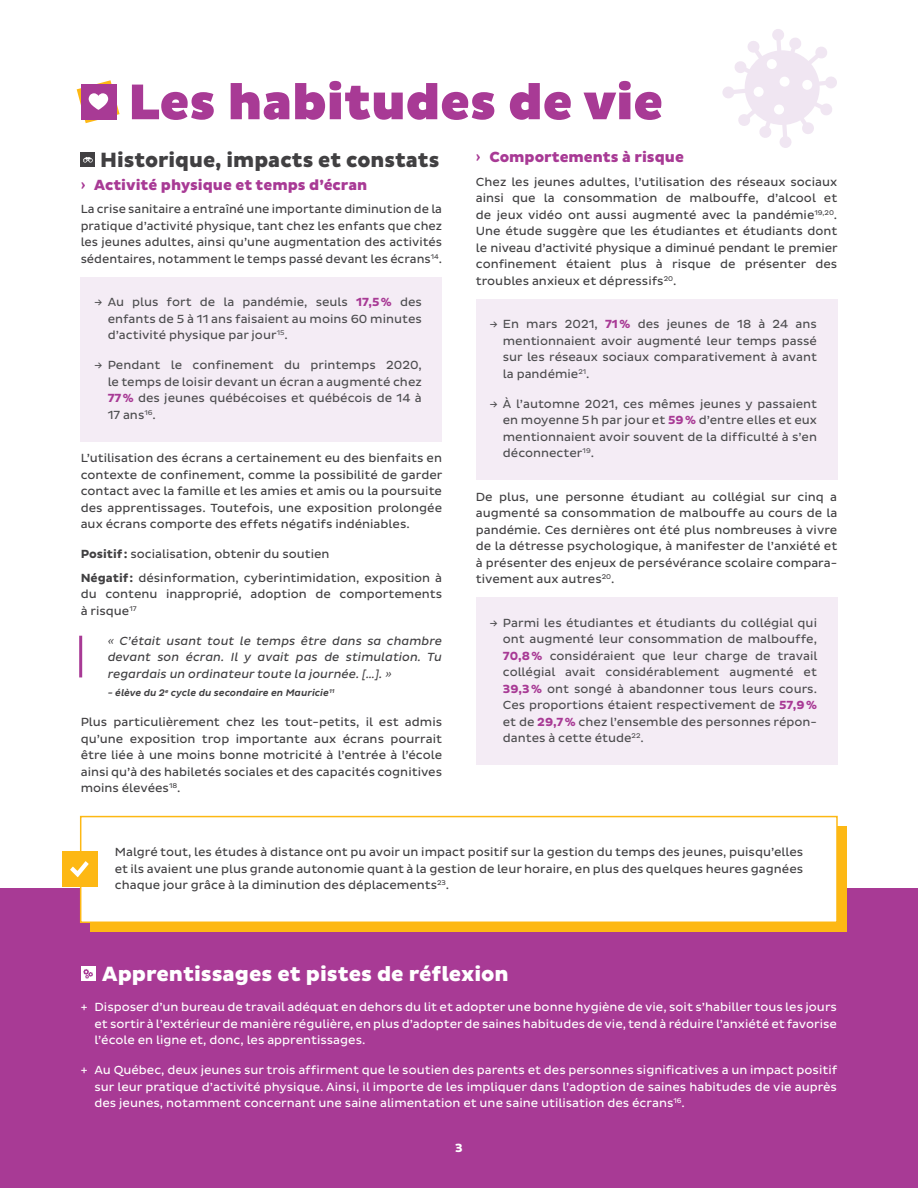
<style>
.page{position:relative;width:918px;height:1188px;background:#fff}
.page>*{position:absolute;margin:0;border:0;box-sizing:border-box;transform-origin:0 0}
.t1{font:900 51px "Pluto Sans";color:#a83a95}
.t2{font:800 21px "Pluto Sans";color:#fff}
.t3{font:800 21px "Pluto Sans";color:#414042}
.t4{font:800 15px "Pluto Sans";color:#a83a95}
.t5{font:700 12.15px "Pluto Sans";color:#fff}
.t6{font:12px/16.5px "Pluto Sans";color:#414042;text-align:justify}
.t7{font:12px/16.5px "Pluto Sans";color:#4d4d4f;text-align:justify}
.t8{font:12px/16.5px "Pluto Sans";color:#fff;text-align:justify}
.t9{font:italic 12px/16.5px "Pluto Sans";color:#414042;text-align:justify}
.t10{font:italic 500 9.75px "Pluto Sans";color:#414042}
.s1{font-weight:700}
.s2{font-weight:700;color:#a83a95}
</style>
<div class="page">
<div style="left:0;top:889px;width:918px;height:299px;background:#a83a95"></div>
<div style="left:91px;top:826px;width:756px;height:106px;background:#fdb814"></div>
<div style="left:80px;top:816px;width:758px;height:107px;background:#fff;border:2px solid #fdb814"></div>
<svg style="left:77px;top:80px;width:43px;height:43px"></svg>
<div style="left:81px;top:967px;width:14px;height:14px;background:#fff"></div>
<svg style="left:83px;top:969px;width:10px;height:10px"></svg>
<div style="left:81px;top:277px;width:361px;height:86px;background:#f4ecf5"></div>
<div style="left:81px;top:340px;width:361px;height:102px;background:#f4ecf5"></div>
<hr style="left:79px;top:636px;width:3px;height:41px;background:#a83a95">
<div style="left:81px;top:153px;width:14px;height:14px;background:#414042"></div>
<svg style="left:83px;top:157px;width:10px;height:6px"></svg>
<div style="left:476px;top:299px;width:361px;height:102px;background:#f4ecf5"></div>
<div style="left:476px;top:378px;width:361px;height:102px;background:#f4ecf5"></div>
<div style="left:476px;top:597px;width:361px;height:168px;background:#f4ecf5"></div>
<div style="left:62px;top:852px;width:35px;height:35px;background:#fdb814"></div>
<svg style="left:70px;top:861px;width:19px;height:16px"></svg>
<svg style="left:722px;top:29px;width:115px;height:119px"></svg>
<h1 class="t1" style="left:128px;top:72px;width:536px">Les habitudes de vie</h1>
<h2 class="t3" style="left:100px;top:148px;width:341px">Historique, impacts et constats</h2>
<p class="t4" style="left:81px;top:176px;width:288px"><span class="s1">›</span> Activité physique et temps d’écran</p>
<p class="t6" style="left:81px;top:201px;width:363px">La crise sanitaire a entraîné une importante diminution de la pratique d’activité physique, tant chez les enfants que chez les jeunes adultes, ainsi qu’une augmentation des activités sédentaires, notamment le temps passé devant les écrans<sup>14</sup>.</p>
<p class="t7" style="left:108px;top:294px;width:316px;text-indent:-14px">→ Au plus fort de la pandémie, seuls <span class="s2">17,5%</span> des enfants de 5 à 11 ans faisaient au moins 60 minutes d’activité physique par jour<sup>15</sup>.</p>
<p class="t7" style="left:108px;top:357px;width:316px;text-indent:-14px">→ Pendant le confinement du printemps 2020, le temps de loisir devant un écran a augmenté chez <span class="s2">77%</span> des jeunes québécoises et québécois de 14 à 17 ans<sup>16</sup>.</p>
<p class="t6" style="left:81px;top:450px;width:363px">L’utilisation des écrans a certainement eu des bienfaits en contexte de confinement, comme la possibilité de garder contact avec la famille et les amies et amis ou la poursuite des apprentissages. Toutefois, une exposition prolongée aux écrans comporte des effets négatifs indéniables.</p>
<p class="t6" style="left:81px;top:543px;width:363px;line-height:23.2px"><span class="s1">Positif:</span> socialisation, obtenir du soutien<br><span class="s1">Négatif:</span> désinformation, cyberintimidation, exposition à</p>
<p class="t6" style="left:81px;top:586px;width:363px">du contenu inapproprié, adoption de comportements à risque<sup>17</sup></p>
<p class="t9" style="left:108px;top:633px;width:336px">« C’était usant tout le temps être dans sa chambre devant son écran. Il y avait pas de stimulation. Tu regardais un ordinateur toute la journée. […]. »</p>
<p class="t10" style="left:108px;top:688px;width:228px">- élève du 2<sup>e</sup> cycle du secondaire en Mauricie<sup>11</sup></p>
<p class="t6" style="left:81px;top:714px;width:363px">Plus particulièrement chez les tout-petits, il est admis qu’une exposition trop importante aux écrans pourrait être liée à une moins bonne motricité à l’entrée à l’école ainsi qu’à des habiletés sociales et des capacités cognitives moins élevées<sup>18</sup>.</p>
<p class="t4" style="left:476px;top:149px;width:210px"><span class="s1">›</span> Comportements à risque</p>
<p class="t6" style="left:476px;top:174px;width:363px">Chez les jeunes adultes, l’utilisation des réseaux sociaux ainsi que la consommation de malbouffe, d’alcool et de jeux vidéo ont aussi augmenté avec la pandémie<sup>19,20</sup>.<br>Une étude suggère que les étudiantes et étudiants dont le niveau d’activité physique a diminué pendant le premier confinement étaient plus à risque de présenter des troubles anxieux et dépressifs<sup>20</sup>.</p>
<p class="t7" style="left:503px;top:316px;width:316px;text-indent:-14px">→ En mars 2021, <span class="s2">71%</span> des jeunes de 18 à 24 ans mentionnaient avoir augmenté leur temps passé sur les réseaux sociaux comparativement à avant la pandémie<sup>21</sup>.</p>
<p class="t7" style="left:503px;top:396px;width:316px;text-indent:-14px">→ À l’automne 2021, ces mêmes jeunes y passaient en moyenne 5h par jour et <span class="s2">59%</span> d’entre elles et eux mentionnaient avoir souvent de la difficulté à s’en déconnecter<sup>19</sup>.</p>
<p class="t6" style="left:476px;top:489px;width:363px">De plus, une personne étudiant au collégial sur cinq a augmenté sa consommation de malbouffe au cours de la pandémie. Ces dernières ont été plus nombreuses à vivre de la détresse psychologique, à manifester de l’anxiété et à présenter des enjeux de persévérance scolaire compara&shy;tivement aux autres<sup>20</sup>.</p>
<p class="t7" style="left:503px;top:615px;width:316px;text-indent:-14px">→ Parmi les étudiantes et étudiants du collégial qui ont augmenté leur consommation de malbouffe, <span class="s2">70,8%</span> considéraient que leur charge de travail collégial avait considérablement augmenté et <span class="s2">39,3%</span> ont songé à abandonner tous leurs cours.<br>Ces proportions étaient respectivement de <span class="s2">57,9% </span>et de <span class="s2">29,7%</span> chez l’ensemble des personnes répon&shy;dantes à cette étude<sup>22</sup>.</p>
<p class="t6" style="left:115px;top:844px;width:690px">Malgré tout, les études à distance ont pu avoir un impact positif sur la gestion du temps des jeunes, puisqu’elles et ils avaient une plus grande autonomie quant à la gestion de leur horaire, en plus des quelques heures gagnées chaque jour grâce à la diminution des déplacements<sup>23</sup>.</p>
<h2 class="t2" style="left:102px;top:962px;width:408px">Apprentissages et pistes de réflexion</h2>
<p class="t8" style="left:94px;top:999px;width:744px;text-indent:-14px">+ Disposer d’un bureau de travail adéquat en dehors du lit et adopter une bonne hygiène de vie, soit s’habiller tous les jours et sortir à l’extérieur de manière régulière, en plus d’adopter de saines habitudes de vie, tend à réduire l’anxiété et favorise l’école en ligne et, donc, les apprentissages.</p>
<p class="t8" style="left:94px;top:1062px;width:744px;text-indent:-14px">+ Au Québec, deux jeunes sur trois affirment que le soutien des parents et des personnes significatives a un impact positif sur leur pratique d’activité physique. Ainsi, il importe de les impliquer dans l’adoption de saines habitudes de vie auprès des jeunes, notamment concernant une saine alimentation et une saine utilisation des écrans<sup>16</sup>.</p>
<p class="t5" style="left:455px;top:1140px;width:9px">3</p>
</div>
